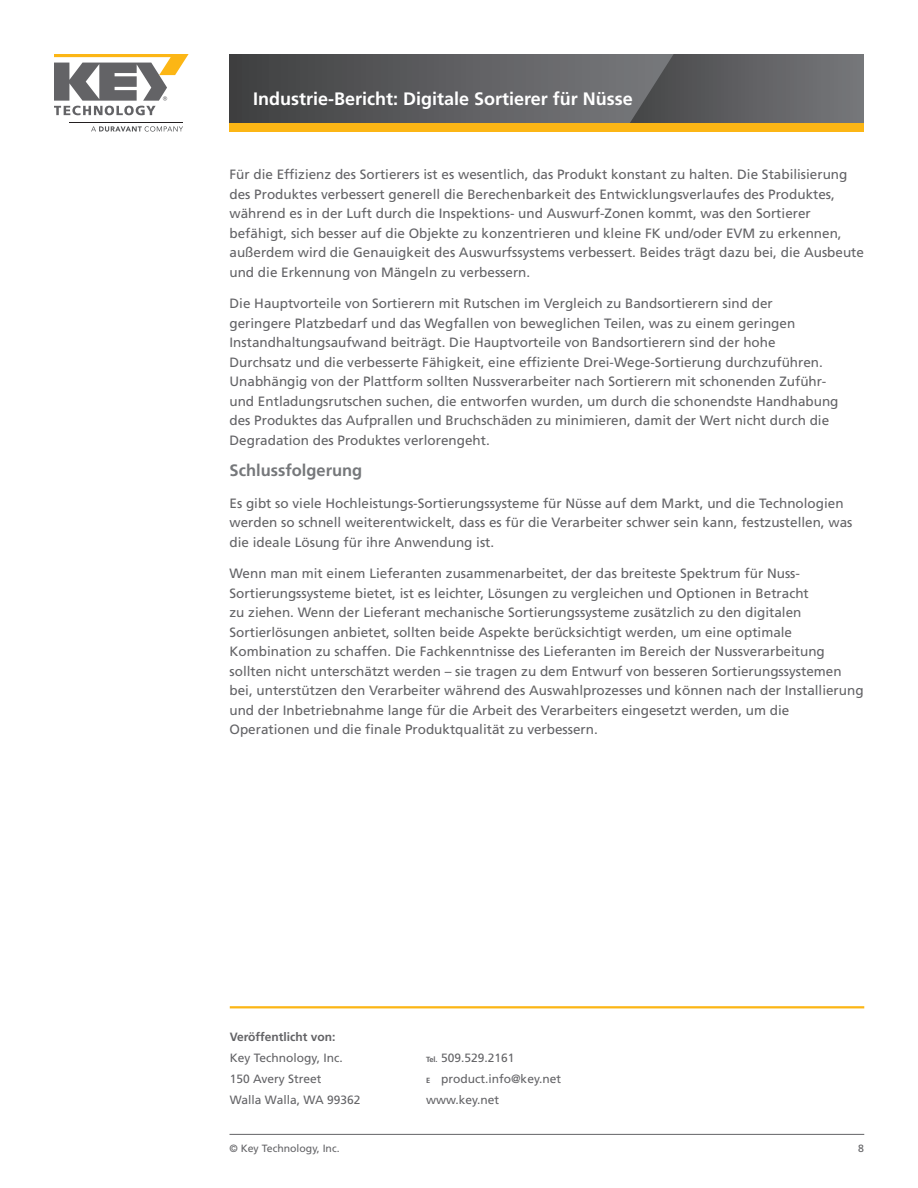
<style>
.page{position:relative;width:918px;height:1188px;background:#fff}
.page>*{position:absolute;margin:0;border:0;box-sizing:border-box;transform-origin:0 0}
.Document_Title__Head{font:700 18px "Frutiger LT Std";color:#fff}
.Main_Body_Text{font:700 16.5px "Frutiger LT Std";color:#76787b}
.Main_Body_Text-2{font:13.5px/19.5px "Frutiger LT Std";color:#636366}
.Address{font:12px/21px "Frutiger LT Std";color:#636366}
.Published_by{font:700 12px "Frutiger LT Std";color:#636366}
.t1{font:10.5px "Frutiger LT Std";color:#636366}
.s1{font-weight:700;font-size:7.5px}
</style>
<div class="page">
<hr style="left:230px;top:1134px;width:634px;height:1px;background:#636366">
<svg style="left:230px;top:54px;width:400px;height:69px;background:#5a5a5c"></svg>
<svg style="left:630px;top:54px;width:234px;height:69px;background:#626366"></svg>
<div style="left:230px;top:123px;width:634px;height:9px;background:#fcb615"></div>
<svg style="left:54px;top:54px;width:135px;height:61px"></svg>
<svg style="left:91px;top:126px;width:92px;height:6px"></svg>
<hr style="left:69px;top:122px;width:114px;height:1px;background:#231f20">
<hr style="left:230px;top:1006px;width:634px;height:2px;background:#fcb615">
<p class="Document_Title__Head" style="left:253px;top:88px;width:381px">Industrie-Bericht: Digitale Sortierer für Nüsse</p>
<p class="Main_Body_Text-2" style="left:230px;top:165px;width:636px">Für die Effizienz des Sortierers ist es wesentlich, das Produkt konstant zu halten. Die Stabilisierung des Produktes verbessert generell die Berechenbarkeit des Entwicklungsverlaufes des Produktes, während es in der Luft durch die Inspektions- und Auswurf-Zonen kommt, was den Sortierer befähigt, sich besser auf die Objekte zu konzentrieren und kleine FK und/oder EVM zu erkennen, außerdem wird die Genauigkeit des Auswurfssystems verbessert. Beides trägt dazu bei, die Ausbeute und die Erkennung von Mängeln zu verbessern.</p>
<p class="Main_Body_Text-2" style="left:230px;top:294px;width:611px">Die Hauptvorteile von Sortierern mit Rutschen im Vergleich zu Bandsortierern sind der<br>geringere Platzbedarf und das Wegfallen von beweglichen Teilen, was zu einem geringen Instandhaltungsaufwand beiträgt. Die Hauptvorteile von Bandsortierern sind der hohe Durchsatz und die verbesserte Fähigkeit, eine effiziente Drei-Wege-Sortierung durchzuführen.<br>Unabhängig von der Plattform sollten Nussverarbeiter nach Sortierern mit schonenden Zuführ&shy;und Entladungsrutschen suchen, die entworfen wurden, um durch die schonendste Handhabung des Produktes das Aufprallen und Bruchschäden zu minimieren, damit der Wert nicht durch die Degradation des Produktes verlorengeht.</p>
<p class="Main_Body_Text" style="left:230px;top:461px;width:134px">Schlussfolgerung</p>
<p class="Main_Body_Text-2" style="left:230px;top:493px;width:624px">Es gibt so viele Hochleistungs-Sortierungssysteme für Nüsse auf dem Markt, und die Technologien werden so schnell weiterentwickelt, dass es für die Verarbeiter schwer sein kann, festzustellen, was die ideale Lösung für ihre Anwendung ist.</p>
<p class="Main_Body_Text-2" style="left:230px;top:564px;width:636px">Wenn man mit einem Lieferanten zusammenarbeitet, der das breiteste Spektrum für Nuss-Sortierungssysteme bietet, ist es leichter, Lösungen zu vergleichen und Optionen in Betracht<br>zu ziehen. Wenn der Lieferant mechanische Sortierungssysteme zusätzlich zu den digitalen Sortierlösungen anbietet, sollten beide Aspekte berücksichtigt werden, um eine optimale Kombination zu schaffen. Die Fachkenntnisse des Lieferanten im Bereich der Nussverarbeitung sollten nicht unterschätzt werden – sie tragen zu dem Entwurf von besseren Sortierungssystemen bei, unterstützen den Verarbeiter während des Auswahlprozesses und können nach der Installierung und der Inbetriebnahme lange für die Arbeit des Verarbeiters eingesetzt werden, um die Operationen und die finale Produktqualität zu verbessern.</p>
<p class="Published_by" style="left:230px;top:1030px;width:107px">Veröffentlicht von:</p>
<p class="Address" style="left:230px;top:1047px;width:114px">Key Technology, Inc.</p>
<p class="Address" style="left:230px;top:1068px;width:93px">150 Avery Street</p>
<p class="Address" style="left:230px;top:1089px;width:132px">Walla Walla, WA 99362</p>
<p class="Address" style="left:426px;top:1048px;width:137px"><span class="s1">Tel.</span> 509.529.2161<br><span class="s1">E</span> product.info@key.net www.key.net</p>
<p class="t1" style="left:230px;top:1142px;width:112px">© Key Technology, Inc.</p>
<p class="t1" style="left:858px;top:1142px;width:7px">8</p>
</div>
